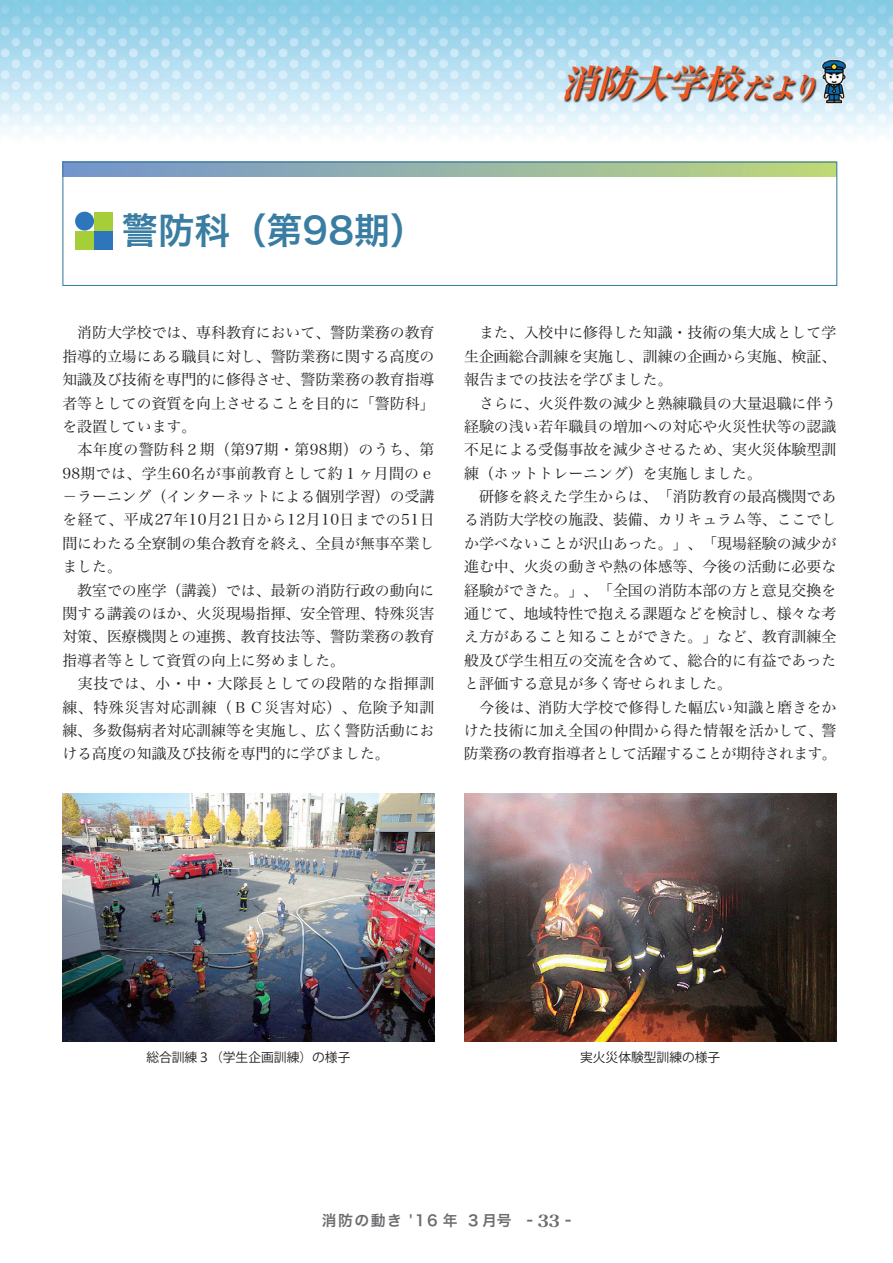
<style>
.page{position:relative;width:893px;height:1263px;background:#fff}
.page>*{position:absolute;margin:0;border:0;box-sizing:border-box;transform-origin:0 0}
.t1{font:36.15px "Hira Kaku Pro N W6";color:#3a7da2}
.t2{font:14.85px/23.4px "Hira Min Pro N W3";color:#231f20}
.t3{font:14.85px "Hira Kaku Pro W6";letter-spacing:.1em;color:#6c6d70}
.t4{font:12.75px "Koz Go Pro";color:#231f20}
.s1{font-family:"Century Old Style Std";font-weight:700;font-size:16.95px}
</style>
<div class="page">
<svg style="left:64px;top:164px;width:771px;height:12px;background:#97b5a5"></svg>
<div style="left:75px;top:212px;width:19px;height:19px;background:#2e76bc;border-radius:50%"></div>
<div style="left:94px;top:212px;width:19px;height:19px;background:#a6ce39"></div>
<div style="left:75px;top:231px;width:19px;height:18px;background:#a6ce39"></div>
<div style="left:94px;top:231px;width:19px;height:18px;background:#2e76bc"></div>
<div style="left:62px;top:162px;width:775px;height:124px;border:1px solid #3a7da2"></div>
<img style="left:62px;top:793px;width:372px;height:249px">
<img style="left:464px;top:793px;width:372px;height:249px">
<img style="left:0;top:0;width:893px;height:136px">
<h1 class="t1" style="left:122px;top:198px;width:306px">警防科（第98期）</h1>
<p class="t2" style="left:62px;top:320px;width:374px">　消防大学校では、専科教育において、警防業務の教育指導的立場にある職員に対し、警防業務に関する高度の知識及び技術を専門的に修得させ、警防業務の教育指導者等としての資質を向上させることを目的に「警防科」を設置しています。<br>　本年度の警防科２期（第97期・第98期）のうち、第<br>98期では、学生60名が事前教育として約１ヶ月間のｅ－ラーニング（インターネットによる個別学習）の受講を経て、平成27年10月21日から12月10日までの51日間にわたる全寮制の集合教育を終え、全員が無事卒業しました。<br>　教室での座学（講義）では、最新の消防行政の動向に関する講義のほか、火災現場指揮、安全管理、特殊災害対策、医療機関との連携、教育技法等、警防業務の教育指導者等として資質の向上に努めました。<br>　実技では、小・中・大隊長としての段階的な指揮訓練、特殊災害対応訓練（ＢＣ災害対応）、危険予知訓練、多数傷病者対応訓練等を実施し、広く警防活動における高度の知識及び技術を専門的に学びました。</p>
<p class="t2" style="left:464px;top:320px;width:375px">　また、入校中に修得した知識・技術の集大成として学生企画総合訓練を実施し、訓練の企画から実施、検証、報告までの技法を学びました。<br>　さらに、火災件数の減少と熟練職員の大量退職に伴う経験の浅い若年職員の増加への対応や火災性状等の認識不足による受傷事故を減少させるため、実火災体験型訓練（ホットトレーニング）を実施しました。<br>　研修を終えた学生からは、「消防教育の最高機関である消防大学校の施設、装備、カリキュラム等、ここでしか学べないことが沢山あった。」、「現場経験の減少が進む中、火炎の動きや熱の体感等、今後の活動に必要な経験ができた。」、「全国の消防本部の方と意見交換を通じて、地域特性で抱える課題などを検討し、様々な考え方があること知ることができた。」など、教育訓練全般及び学生相互の交流を含めて、総合的に有益であったと評価する意見が多く寄せられました。<br>　今後は、消防大学校で修得した幅広い知識と磨きをかけた技術に加え全国の仲間から得た情報を活かして、警防業務の教育指導者として活躍することが期待されます。</p>
<p class="t4" style="left:146px;top:1049px;width:206px">総合訓練３（学生企画訓練）の様子</p>
<p class="t4" style="left:580px;top:1049px;width:142px">実火災体験型訓練の様子</p>
<p class="t3" style="left:322px;top:1207px;width:251px">消防の動き '16 年 ３月号 - <span class="s1">33</span> -</p>
</div>
